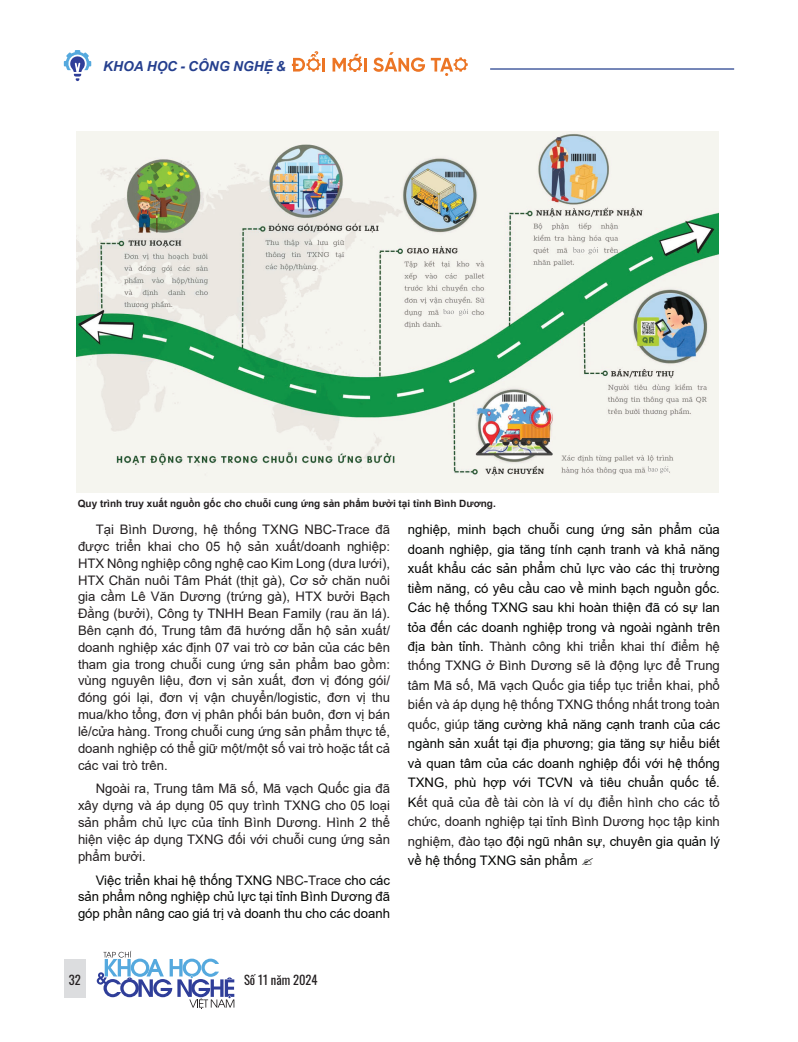
<style>
.page{position:relative;width:798px;height:1042px;background:#fff}
.page>*{position:absolute;margin:0;border:0;box-sizing:border-box;transform-origin:0 0}
.t1{font:italic 700 13.75px "Arial";letter-spacing:.005em;color:#253f8e}
.t2{font:13.12px/19.5px "Arial";color:#040503;text-align:justify}
.t3{font:13.12px/16.9px "Arial";color:#231f20;text-align:justify}
.t4{font:12.5px "Oswald";color:#231f20}
.t5{font:700 10px "Arial";color:#231f20}
.s1{color:#231f20}
</style>
<div class="page">
<svg style="left:64px;top:50px;width:27px;height:31px"></svg>
<hr style="left:490px;top:68px;width:243px;height:2px;background:#253f8e">
<hr style="left:322px;top:58px;width:3px;height:14px;background:#ec7525">
<svg style="left:292px;top:51px;width:28px;height:21px"></svg>
<svg style="left:332px;top:54px;width:34px;height:18px"></svg>
<svg style="left:373px;top:52px;width:94px;height:24px"></svg>
<div style="left:64px;top:958px;width:22px;height:39px;background:#dcdddf"></div>
<svg style="left:97px;top:951px;width:137px;height:58px"></svg>
<img style="left:77px;top:131px;width:641px;height:361px">
<div style="left:443px;top:308px;width:24px;height:9px;background:#f6f5f0"></div>
<div style="left:574px;top:245px;width:24px;height:9px;background:#f6f5f0"></div>
<div style="left:647px;top:466px;width:21px;height:9px;background:#f6f5f0"></div>
<svg style="left:648px;top:466px;width:20px;height:7px"></svg>
<svg style="left:443px;top:309px;width:25px;height:7px"></svg>
<svg style="left:572px;top:247px;width:26px;height:7px"></svg>
<p class="t1" style="left:103px;top:57px;width:184px">KHOA HỌC - CÔNG NGHỆ &amp;</p>
<p class="t5" style="left:78px;top:496px;width:419px">Quy trình truy xuất nguồn gốc cho chuỗi cung ứng sản phẩm bưởi tại tỉnh Bình Dương.</p>
<p class="t3" style="left:78px;top:521px;width:313px;text-indent:18px">Tại Bình Dương, hệ thống TXNG NBC-Trace đã được triển khai cho 05 hộ sản xuất/doanh nghiệp:<br>HTX Nông nghiệp công nghệ cao Kim Long (dưa lưới), HTX Chăn nuôi Tâm Phát (thịt gà), Cơ sở chăn nuôi gia cầm Lê Văn Dương (trứng gà), HTX bưởi Bạch Đằng (bưởi), Công ty TNHH Bean Family (rau ăn lá).<br>Bên cạnh đó, Trung tâm đã hướng dẫn hộ sản xuất/ doanh nghiệp xác định 07 vai trò cơ bản của các bên tham gia trong chuỗi cung ứng sản phẩm bao gồm: vùng nguyên liệu, đơn vị sản xuất, đơn vị đóng gói/ đóng gói lại, đơn vị vận chuyển/logistic, đơn vị thu mua/kho tổng, đơn vị phân phối bán buôn, đơn vị bán lẻ/cửa hàng. Trong chuỗi cung ứng sản phẩm thực tế, doanh nghiệp có thể giữ một/một số vai trò hoặc tất cả các vai trò trên.</p>
<p class="t3" style="left:78px;top:780px;width:313px;text-indent:18px">Ngoài ra, Trung tâm Mã số, Mã vạch Quốc gia đã xây dựng và áp dụng 05 quy trình TXNG cho 05 loại sản phẩm chủ lực của tỉnh Bình Dương. Hình 2 thể hiện việc áp dụng TXNG đối với chuỗi cung ứng sản phẩm bưởi.</p>
<p class="t2" style="left:78px;top:871px;width:313px;line-height:16.9px;text-indent:18px">Việc triển khai hệ thống TXNG <span class="s1">NBC-Trace</span> cho các sản phẩm nông nghiệp chủ lực tại tỉnh Bình Dương đã góp phần nâng cao giá trị và doanh thu cho các doanh</p>
<p class="t2" style="left:407px;top:520px;width:313px">nghiệp, minh bạch chuỗi cung ứng sản phẩm của doanh nghiệp, gia tăng tính cạnh tranh và khả năng xuất khẩu các sản phẩm chủ lực vào các thị trường tiềm năng, có yêu cầu cao về minh bạch nguồn gốc.<br>Các hệ thống TXNG sau khi hoàn thiện đã có sự lan tỏa đến các doanh nghiệp trong và ngoài ngành trên địa bàn tỉnh. <span class="s1">Thành công khi triển khai thí điểm hệ thống TXNG ở Bình Dương sẽ là động lực để Trung tâm Mã số, Mã vạch Quốc gia tiếp tục triển khai, phổ biến và áp dụng hệ thống TXNG thống nhất trong toàn quốc, giúp t</span>ăng cường khả năng cạnh tranh của các ngành sản xuất tại địa phương; gia tăng sự hiểu biết và quan tâm của các doanh nghiệp đối với hệ thống TXNG, phù hợp với TCVN và tiêu chuẩn quốc tế.<br>K<span class="s1">ết quả của đề tài còn là ví dụ điển hình cho các tổ chức, doanh nghiệp tại tỉnh Bình Dương học tập kinh nghiệm, đào tạo</span> đội ngũ nhân sự, chuyên gia quản lý về hệ thống TXNG sản phẩm</p>
<p class="t4" style="left:69px;top:968px;width:13px">32</p>
<p class="t4" style="left:244px;top:968px;width:75px">Số 11 năm 2024</p>
</div>
